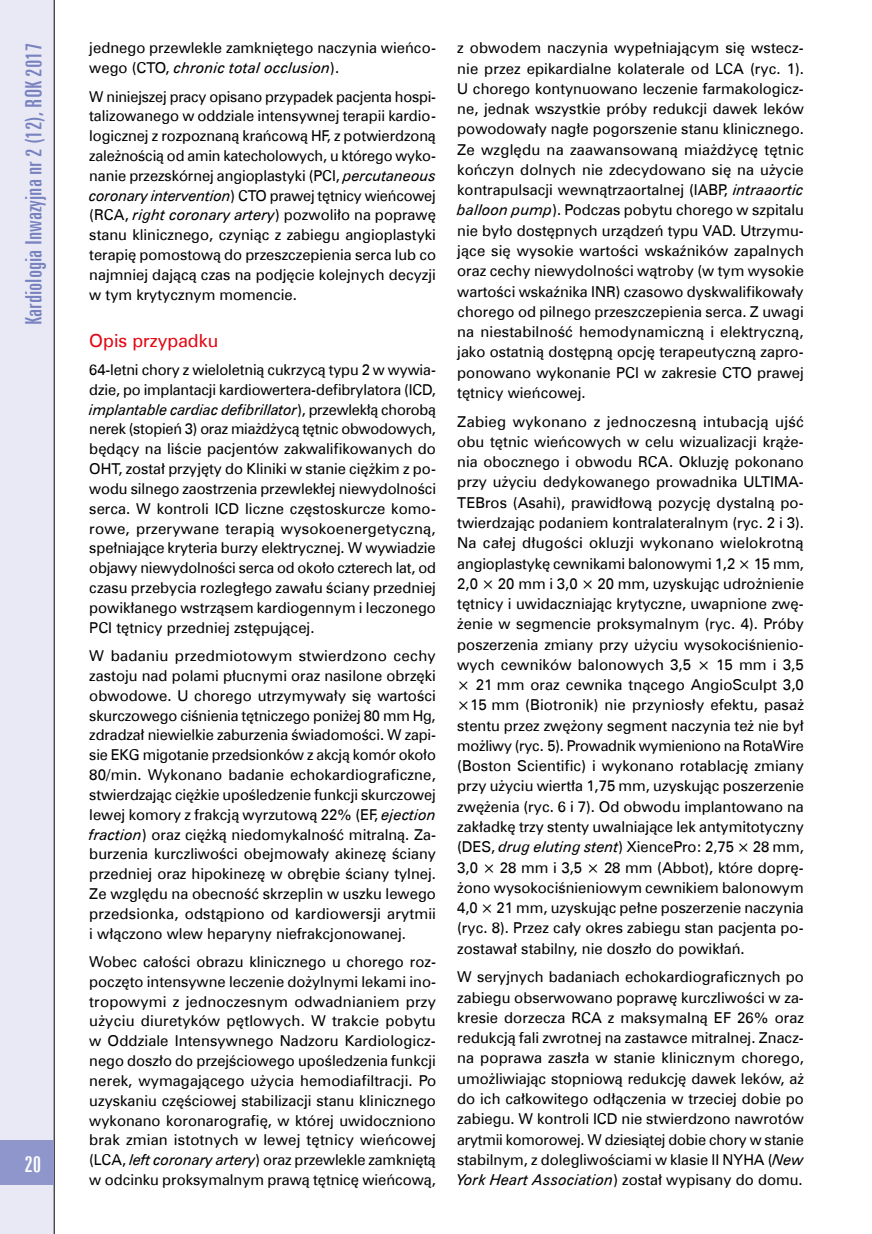
<style>
.page{position:relative;width:872px;height:1234px;background:#fff}
.page>*{position:absolute;margin:0;border:0;box-sizing:border-box;transform-origin:0 0}
.t1{font:22.5px "Zurich X Cn EU";color:#7882bf;scale:1.07 1}
.t2{font:22.5px "Zurich X Cn EU";color:#fff;scale:1.07 1}
.t3{font:18px "Zurich EU";color:#e30613}
.t4{font:15px/20.2px "Zurich EU";color:#000;text-align:justify}
.s1{font-style:italic}
</style>
<div class="page">
<div style="left:0;top:0;width:54px;height:1233px;background:#e9e9f6"></div>
<hr style="left:54px;top:0;width:1px;height:1233px;background:#000">
<div style="left:0;top:1140px;width:54px;height:44px;background:#8f96cb"></div>
<h1 class="t1" style="left:20px;top:325px;width:265px;rotate:-90deg">Kardiologia Inwazyjna nr 2 (12), ROK 2017</h1>
<p class="t4" style="left:89px;top:38px;width:348px;line-height:19.8px">jednego przewlekle zamkniętego naczynia wieńco&shy;wego (CTO, <span class="s1">chronic total occlusion</span>).</p>
<p class="t4" style="left:89px;top:86px;width:348px;line-height:19.8px">W niniejszej pracy opisano przypadek pacjenta hospi&shy;talizowanego w oddziale intensywnej terapii kardio&shy;logicznej z rozpoznaną krańcową HF, z potwierdzoną zależnością od amin katecholowych, u którego wyko&shy;nanie przezskórnej angioplastyki (PCI, <span class="s1">percutaneous coronary intervention</span>) CTO prawej tętnicy wieńcowej (RCA, <span class="s1">right coronary artery</span>) pozwoliło na poprawę stanu klinicznego, czyniąc z zabiegu angioplastyki terapię pomostową do przeszczepienia serca lub co najmniej dającą czas na podjęcie kolejnych decyzji w tym krytycznym momencie.</p>
<p class="t3" style="left:89px;top:329px;width:130px">Opis przypadku</p>
<p class="t4" style="left:89px;top:359px;width:348px;line-height:19.8px">64-letni chory z wieloletnią cukrzycą typu 2 w wywia&shy;dzie, po implantacji kardiowertera-defibrylatora (ICD, <span class="s1">implantable cardiac defibrillator</span>), przewlekłą chorobą nerek (stopień 3) oraz miażdżycą tętnic obwodowych, będący na liście pacjentów zakwalifikowanych do OHT, został przyjęty do Kliniki w stanie ciężkim z po&shy;wodu silnego zaostrzenia przewlekłej niewydolności serca. W kontroli ICD liczne częstoskurcze komo&shy;rowe, przerywane terapią wysokoenergetyczną, spełniające kryteria burzy elektrycznej. W wywiadzie objawy niewydolności serca od około czterech lat, od czasu przebycia rozległego zawału ściany przedniej powikłanego wstrząsem kardiogennym i leczonego PCI tętnicy przedniej zstępującej.</p>
<p class="t4" style="left:89px;top:645px;width:348px;line-height:19.8px">W badaniu przedmiotowym stwierdzono cechy zastoju nad polami płucnymi oraz nasilone obrzęki obwodowe. U chorego utrzymywały się wartości skurczowego ciśnienia tętniczego poniżej 80 mm Hg, zdradzał niewielkie zaburzenia świadomości. W zapi&shy;sie EKG migotanie przedsionków z akcją komór około 80/min. Wykonano badanie echokardiograficzne, stwierdzając ciężkie upośledzenie funkcji skurczowej lewej komory z frakcją wyrzutową 22% (EF, <span class="s1">ejection fraction</span>) oraz ciężką niedomykalność mitralną. Za&shy;burzenia kurczliwości obejmowały akinezę ściany przedniej oraz hipokinezę w obrębie ściany tylnej.<br>Ze względu na obecność skrzeplin w uszku lewego przedsionka, odstąpiono od kardiowersji arytmii i włączono wlew heparyny niefrakcjonowanej.</p>
<p class="t4" style="left:89px;top:951px;width:348px;line-height:19.8px">Wobec całości obrazu klinicznego u chorego roz&shy;poczęto intensywne leczenie dożylnymi lekami ino&shy;tropowymi z jednoczesnym odwadnianiem przy użyciu diuretyków pętlowych. W trakcie pobytu w Oddziale Intensywnego Nadzoru Kardiologicz&shy;nego doszło do przejściowego upośledzenia funkcji nerek, wymagającego użycia hemodiafiltracji. Po uzyskaniu częściowej stabilizacji stanu klinicznego wykonano koronarografię, w której uwidoczniono brak zmian istotnych w lewej tętnicy wieńcowej (LCA, <span class="s1">left coronary artery</span>) oraz przewlekle zamkniętą w odcinku proksymalnym prawą tętnicę wieńcową,</p>
<h1 class="t2" style="left:24px;top:1150px;width:17px">20</h1>
<p class="t4" style="left:457px;top:38px;width:348px">z obwodem naczynia wypełniającym się wstecz&shy;nie przez epikardialne kolaterale od LCA (ryc. 1).<br>U chorego kontynuowano leczenie farmakologicz&shy;ne, jednak wszystkie próby redukcji dawek leków powodowały nagłe pogorszenie stanu klinicznego.<br>Ze względu na zaawansowaną miażdżycę tętnic kończyn dolnych nie zdecydowano się na użycie kontrapulsacji wewnątrzaortalnej (IABP, <span class="s1">intraaortic balloon pump</span>). Podczas pobytu chorego w szpitalu nie było dostępnych urządzeń typu VAD. Utrzymu&shy;jące się wysokie wartości wskaźników zapalnych oraz cechy niewydolności wątroby (w tym wysokie wartości wskaźnika INR) czasowo dyskwalifikowały chorego od pilnego przeszczepienia serca. Z uwagi na niestabilność hemodynamiczną i elektryczną, jako ostatnią dostępną opcję terapeutyczną zapro&shy;ponowano wykonanie PCI w zakresie CTO prawej tętnicy wieńcowej.</p>
<p class="t4" style="left:457px;top:411px;width:348px">Zabieg wykonano z jednoczesną intubacją ujść obu tętnic wieńcowych w celu wizualizacji krąże&shy;nia obocznego i obwodu RCA. Okluzję pokonano przy użyciu dedykowanego prowadnika ULTIMA-TEBros (Asahi), prawidłową pozycję dystalną po&shy;twierdzając podaniem kontralateralnym (ryc. 2 i 3).<br>Na całej długości okluzji wykonano wielokrotną angioplastykę cewnikami balonowymi 1,2 × 15 mm, 2,0 × 20 mm i 3,0 × 20 mm, uzyskując udrożnienie tętnicy i uwidaczniając krytyczne, uwapnione zwę&shy;żenie w segmencie proksymalnym (ryc. 4). Próby poszerzenia zmiany przy użyciu wysokociśnienio&shy;wych cewników balonowych 3,5 × 15 mm i 3,5 × 21 mm oraz cewnika tnącego AngioSculpt 3,0 ×15 mm (Biotronik) nie przyniosły efektu, pasaż stentu przez zwężony segment naczynia też nie był możliwy (ryc. 5). Prowadnik wymieniono na RotaWire (Boston Scientific) i wykonano rotablację zmiany przy użyciu wiertła 1,75 mm, uzyskując poszerzenie zwężenia (ryc. 6 i 7). Od obwodu implantowano na zakładkę trzy stenty uwalniające lek antymitotyczny (DES, <span class="s1">drug eluting stent</span>) XiencePro: 2,75 × 28 mm, 3,0 × 28 mm i 3,5 × 28 mm (Abbot), które doprę&shy;żono wysokociśnieniowym cewnikiem balonowym 4,0 × 21 mm, uzyskując pełne poszerzenie naczynia (ryc. 8). Przez cały okres zabiegu stan pacjenta po&shy;zostawał stabilny, nie doszło do powikłań.</p>
<p class="t4" style="left:457px;top:966px;width:348px">W seryjnych badaniach echokardiograficznych po zabiegu obserwowano poprawę kurczliwości w za&shy;kresie dorzecza RCA z maksymalną EF 26% oraz redukcją fali zwrotnej na zastawce mitralnej. Znacz&shy;na poprawa zaszła w stanie klinicznym chorego, umożliwiając stopniową redukcję dawek leków, aż do ich całkowitego odłączenia w trzeciej dobie po zabiegu. W kontroli ICD nie stwierdzono nawrotów arytmii komorowej. W dziesiątej dobie chory w stanie stabilnym, z dolegliwościami w klasie II NYHA (<span class="s1">New York Heart Association</span>) został wypisany do domu.</p>
</div>
